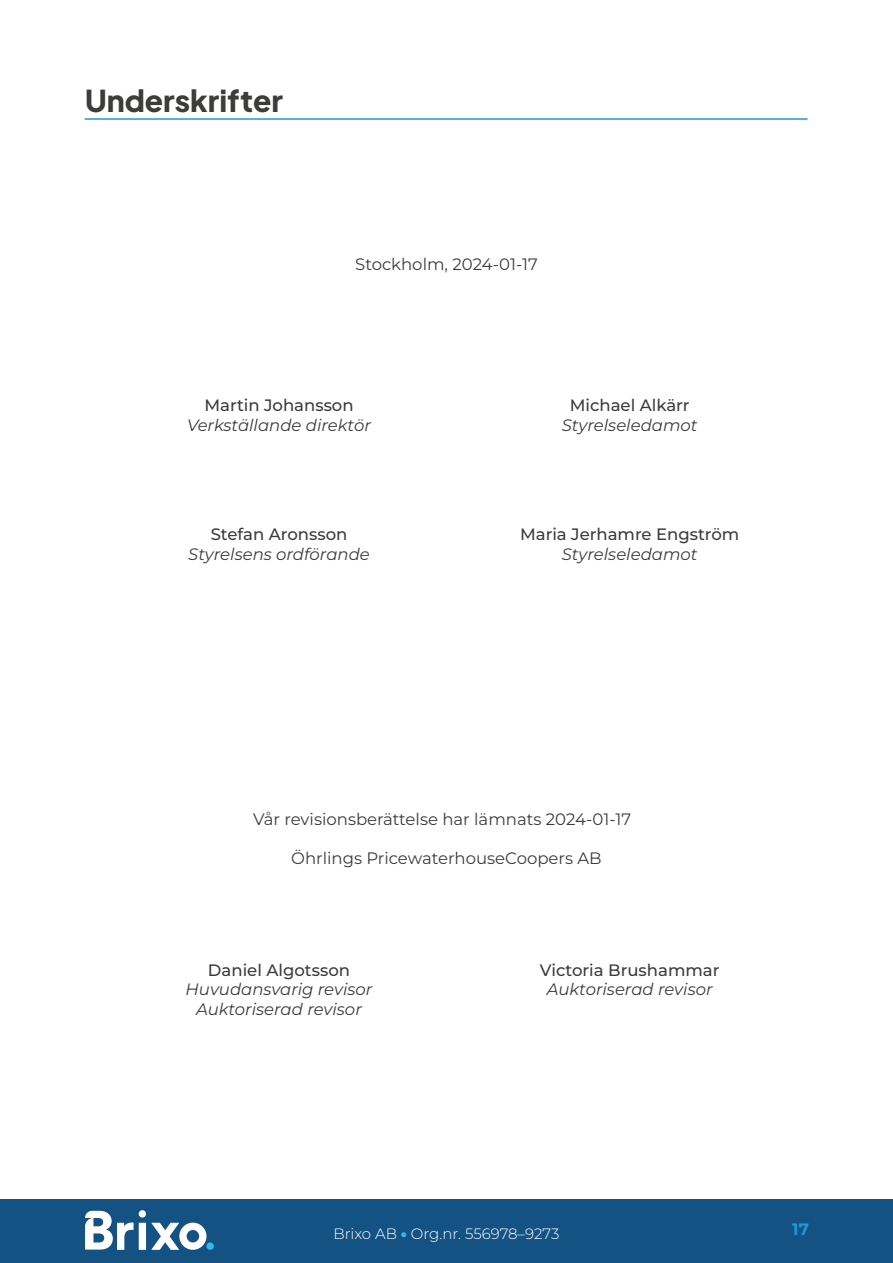
<style>
.page{position:relative;width:893px;height:1263px;background:#fff}
.page>*{position:absolute;margin:0;border:0;box-sizing:border-box;transform-origin:0 0}
.t1{font:800 30px "Plus Jakarta Sans";color:#3c3d3b}
.t2{font:italic 16.5px/19.8px "Montserrat";color:#3c3d3b;text-align:center}
.t3{font:500 16.5px "Montserrat";color:#3c3d3b}
.t4{font:16.5px "Montserrat";color:#3c3d3b}
.t5{font:700 16.5px "Montserrat";color:#1c9ad4}
.t6{font:300 15px "Montserrat";color:#fff}
.s1{font-weight:900;color:#2dbbe7}
</style>
<div class="page">
<div style="left:0;top:1199px;width:893px;height:64px;background:#135283"></div>
<div style="left:206px;top:1242px;width:8px;height:8px;background:#2dbbe7;border-radius:50%"></div>
<svg style="left:85px;top:1210px;width:121px;height:40px"></svg>
<hr style="left:85px;top:118px;width:722px;height:2px;background:#1c9ad4">
<h1 class="t1" style="left:85px;top:76px;width:199px">Underskrifter</h1>
<p class="t4" style="left:355px;top:253px;width:184px">Stockholm, 2024-01-17</p>
<p class="t3" style="left:204px;top:393px;width:151px">Martin Johansson</p>
<p class="t2" style="left:187px;top:414px;width:185px">Verkställande direktör</p>
<p class="t3" style="left:570px;top:393px;width:121px">Michael Alkärr</p>
<p class="t2" style="left:562px;top:414px;width:137px">Styrelseledamot</p>
<p class="t3" style="left:211px;top:522px;width:138px">Stefan Aronsson</p>
<p class="t2" style="left:188px;top:543px;width:183px">Styrelsens ordförande</p>
<p class="t3" style="left:520px;top:522px;width:221px">Maria Jerhamre Engström</p>
<p class="t2" style="left:562px;top:543px;width:137px">Styrelseledamot</p>
<p class="t4" style="left:253px;top:807px;width:380px">Vår revisionsberättelse har lämnats 2024-01-17</p>
<p class="t4" style="left:291px;top:847px;width:312px">Öhrlings PricewaterhouseCoopers AB</p>
<p class="t3" style="left:208px;top:958px;width:144px">Daniel Algotsson</p>
<p class="t2" style="left:186px;top:979px;width:188px">Huvudansvarig revisor<br>Auktoriserad revisor</p>
<p class="t3" style="left:540px;top:958px;width:181px">Victoria Brushammar</p>
<p class="t2" style="left:547px;top:979px;width:167px">Auktoriserad revisor</p>
<p class="t6" style="left:333px;top:1223px;width:227px">Brixo AB <span class="s1">•</span> Org.nr. 556978–9273</p>
<p class="t5" style="left:792px;top:1217px;width:18px">17</p>
</div>
